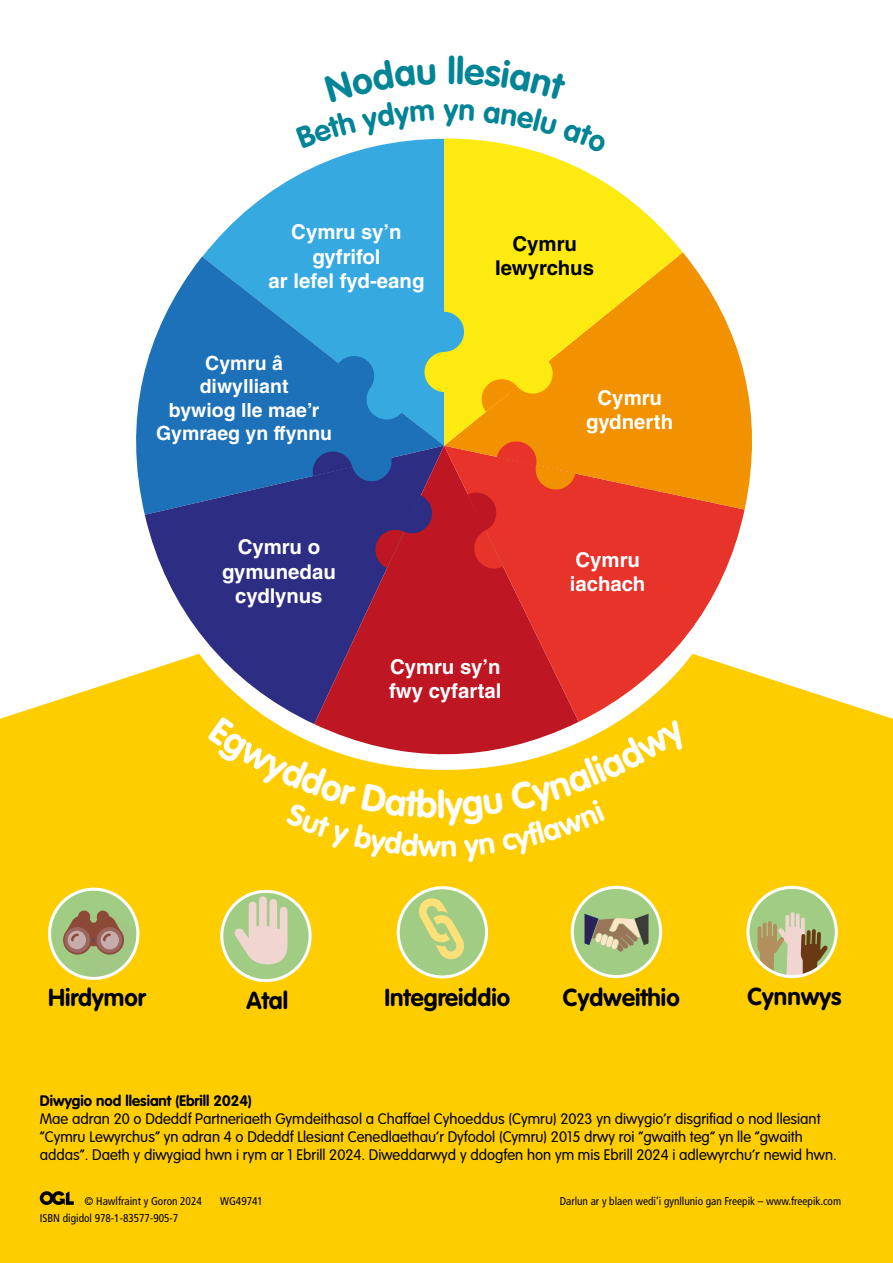
<style>
.page{position:relative;width:893px;height:1263px;background:#fff}
.page>*{position:absolute;margin:0;border:0;box-sizing:border-box;transform-origin:0 0}
.t1{font:700 37.05px "VAG Rounded Std";color:#008496}
.t2{font:700 37.05px "VAG Rounded Std";color:#fff}
.t3{font:700 29.85px "VAG Rounded Std";color:#008496}
.Icon_text{font:700 24.15px "VAG Rounded Std";color:#000}
.Puzzle_text{font:700 20.4px/24.5px "Helvetica LT Std";color:#fff;text-align:center}
.Puzzle_text-2{font:700 20.4px/24.5px "Helvetica LT Std";color:#000;text-align:center}
.Puzzle_text-3{font:700 19.5px/23.4px "Helvetica LT Std";color:#fff;text-align:center}
.Text{font:300 15px/18px "VAG Rounded Std";color:#000}
.Text-2{font:700 15px "VAG Rounded Std";color:#000}
.Credits_7_5{font:condensed 11.25px "Frutiger LT Std";color:#000}
</style>
<div class="page">
<div style="left:0;top:670px;width:893px;height:593px;background:#fecd00"></div>
<svg style="left:40px;top:1191px;width:34px;height:14px"></svg>
<svg style="left:202px;top:139px;width:242px;height:118px;fill:#36a9e1"></svg>
<svg style="left:136px;top:257px;width:308px;height:258px;background:#3790cc"></svg>
<svg style="left:145px;top:446px;width:169px;height:278px;background:#5c668d"></svg>
<svg style="left:314px;top:446px;width:130px;height:270px;background:#7a2250"></svg>
<svg style="left:444px;top:509px;width:301px;height:213px;background:#e04f3c"></svg>
<svg style="left:444px;top:252px;width:308px;height:257px;fill:#f39200"></svg>
<svg style="left:444px;top:138px;width:239px;height:308px;background:#f9d023"></svg>
<svg style="left:338px;top:353px;width:64px;height:69px;background:#298ccc"></svg>
<svg style="left:424px;top:312px;width:40px;height:80px;background:#97c87a"></svg>
<svg style="left:479px;top:361px;width:76px;height:51px;background:#f7be08"></svg>
<svg style="left:468px;top:439px;width:107px;height:132px;background:#e54121"></svg>
<svg style="left:373px;top:495px;width:62px;height:73px;background:#752252"></svg>
<svg style="left:311px;top:450px;width:82px;height:33px;background:#254f9d"></svg>
<div style="left:50px;top:888px;width:88px;height:90px;background:#a1cc84;border-radius:50%"></div>
<svg style="left:63px;top:910px;width:75px;height:68px"></svg>
<div style="left:48px;top:888px;width:91px;height:92px;border:3px solid #fff;border-radius:50%"></div>
<svg style="left:222px;top:891px;width:88px;height:89px"></svg>
<svg style="left:234px;top:896px;width:76px;height:83px;background:#ccd29b"></svg>
<div style="left:220px;top:890px;width:92px;height:92px;border:3px solid #fff;border-radius:50%"></div>
<div style="left:398px;top:887px;width:89px;height:89px;background:#a1cc84;border-radius:50%"></div>
<svg style="left:418px;top:898px;width:68px;height:77px"></svg>
<div style="left:397px;top:886px;width:91px;height:92px;border:3px solid #fff;border-radius:50%"></div>
<div style="left:572px;top:887px;width:89px;height:89px;background:#a1cc84;border-radius:50%"></div>
<svg style="left:584px;top:914px;width:76px;height:62px"></svg>
<div style="left:571px;top:886px;width:91px;height:92px;border:3px solid #fff;border-radius:50%"></div>
<div style="left:748px;top:887px;width:88px;height:89px;background:#a1cc84;border-radius:50%"></div>
<svg style="left:757px;top:912px;width:78px;height:65px"></svg>
<div style="left:746px;top:886px;width:92px;height:92px;border:3px solid #fff;border-radius:50%"></div>
<svg style="left:295px;top:138px;width:141px;height:11px"></svg>
<svg style="left:457px;top:138px;width:150px;height:15px"></svg>
<svg style="left:207px;top:716px;width:484px;height:146px;background:#f7be19"></svg>
<h1 class="t1" style="left:447px;top:49px;width:10px">l</h1>
<h2 class="t3" style="left:444px;top:92px;width:16px">y</h2>
<p class="Puzzle_text" style="left:269px;top:219px;width:157px">Cymru sy’n gyfrifol<br>ar lefel fyd-eang</p>
<p class="Puzzle_text-2" style="left:495px;top:231px;width:100px">Cymru<br>Iewyrchus</p>
<p class="Puzzle_text-3" style="left:156px;top:351px;width:177px">Cymru â<br>diwylliant<br>bywiog lle mae’r<br>Gymraeg yn ffynnu</p>
<p class="Puzzle_text" style="left:222px;top:535px;width:115px">Cymru o gymunedau cydlynus</p>
<p class="Puzzle_text" style="left:389px;top:654px;width:114px;text-align:left">Cymru sy’n fwy cyfartal</p>
<h1 class="t2" style="left:437px;top:783px;width:10px">l</h1>
<p class="Puzzle_text" style="left:586px;top:385px;width:88px">Cymru gydnerth</p>
<p class="Puzzle_text" style="left:570px;top:547px;width:77px;text-align:left">Cymru iachach</p>
<p class="Icon_text" style="left:48px;top:983px;width:99px">Hirdymor</p>
<p class="Icon_text" style="left:247px;top:986px;width:43px">Atal</p>
<p class="Icon_text" style="left:384px;top:983px;width:127px">Integreiddio</p>
<p class="Icon_text" style="left:563px;top:983px;width:118px">Cydweithio</p>
<p class="Icon_text" style="left:747px;top:982px;width:95px">Cynnwys</p>
<p class="Text-2" style="left:40px;top:1092px;width:213px">Diwygio nod llesiant (Ebrill 2024)</p>
<p class="Text" style="left:40px;top:1110px;width:799px">Mae adran 20 o Ddeddf Partneriaeth Gymdeithasol a Chaffael Cyhoeddus (Cymru) 2023 yn diwygio’r disgrifiad o nod llesiant “Cymru Lewyrchus” yn adran 4 o Ddeddf Llesiant Cenedlaethau’r Dyfodol (Cymru) 2015 drwy roi “gwaith teg” yn lle “gwaith addas”. Daeth y diwygiad hwn i rym ar 1 Ebrill 2024. Diweddarwyd y ddogfen hon ym mis Ebrill 2024 i adlewyrchu’r newid hwn.</p>
<p class="Credits_7_5" style="left:85px;top:1194px;width:119px">© Hawlfraint y Goron 2024</p>
<p class="Credits_7_5" style="left:220px;top:1194px;width:44px">WG49741</p>
<p class="Credits_7_5" style="left:40px;top:1211px;width:140px">ISBN digidol 978-1-83577-905-7</p>
<p class="Credits_7_5" style="left:560px;top:1194px;width:283px">Darlun ar y blaen wedi’i gynllunio gan Freepik – www.freepik.com</p>
</div>
